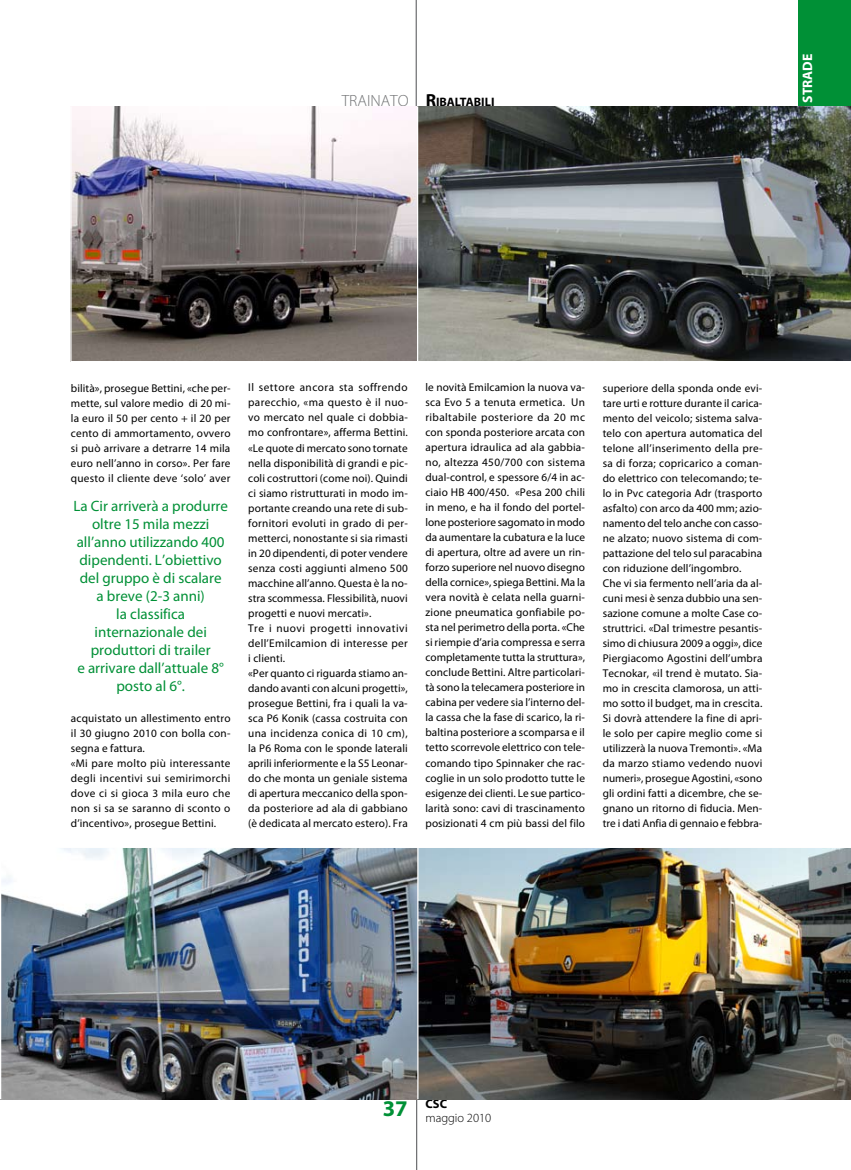
<style>
.page{position:relative;width:851px;height:1170px;background:#fff}
.page>*{position:absolute;margin:0;border:0;box-sizing:border-box;transform-origin:0 0}
.t1{font:700 22.5px "Myriad Pro";color:#009036}
.t2{font:15px/18px "Myriad Pro";color:#009036;text-align:center}
.t3{font:700 13.75px "Myriad Pro";color:#fff}
.t4{font:300 12.5px "Myriad Pro";color:#000}
.t5{font:700 12.5px "Myriad";color:#000}
.t6{font:700 12.25px "Myriad";color:#000}
.t7{font:11.25px/15px "Myriad Pro";letter-spacing:.01em;color:#000}
.s1{font-family:"Myriad Pro";font-weight:300;font-size:16.25px;color:#707173}
.s2{font-size:17.5px}
</style>
<div class="page">
<hr style="left:415px;top:0;width:2px;height:106px;background:#707173">
<div style="left:797px;top:0;width:53px;height:106px;background:#009036"></div>
<hr style="left:416px;top:1098px;width:1px;height:71px;background:#707173">
<img style="left:72px;top:108px;width:345px;height:252px">
<div style="left:70px;top:106px;width:367px;height:256px;border:1px solid #fff"></div>
<svg style="left:417px;top:106px;width:433px;height:256px"></svg>
<img style="left:2px;top:848px;width:414px;height:249px">
<img style="left:418px;top:848px;width:432px;height:251px">
<div style="left:0;top:846px;width:418px;height:253px;border:1px solid #fff"></div>
<p class="t6" style="left:341px;top:96px;width:154px"><span class="s1">TRAINATO</span> <span class="s2">R</span>ibaltabili</p>
<p class="t3" style="left:798px;top:103px;width:51px;rotate:-90deg">STRADE</p>
<p class="t7" style="left:71px;top:380px;width:161px;text-align:justify">bilità», prosegue Bettini, «che per&shy;mette, sul valore medio di 20 mi&shy;la euro il 50 per cento + il 20 per cento di ammortamento, ovvero si può arrivare a detrarre 14 mila euro nell’anno in corso». Per fare questo il cliente deve ‘solo’ aver</p>
<h2 class="t2" style="left:73px;top:497px;width:156px">La Cir arriverà a produrre oltre 15 mila mezzi all’anno utilizzando 400 dipendenti. L’obiettivo del gruppo è di scalare<br>a breve (2-3 anni)<br>la classifica internazionale dei produttori di trailer<br>e arrivare dall’attuale 8° posto al 6°.</h2>
<p class="t7" style="left:71px;top:710px;width:161px">acquistato un allestimento entro il 30 giugno 2010 con bolla con&shy;segna e fattura.<br>«Mi pare molto più interessante degli incentivi sui semirimorchi dove ci si gioca 3 mila euro che non si sa se saranno di sconto o d’incentivo», prosegue Bettini.</p>
<p class="t7" style="left:248px;top:380px;width:161px">Il settore ancora sta soffrendo parecchio, «ma questo è il nuo&shy;vo mercato nel quale ci dobbia&shy;mo confrontare», afferma Bettini. «Le quote di mercato sono tornate nella disponibilità di grandi e pic&shy;coli costruttori (come noi). Quindi ci siamo ristrutturati in modo im&shy;portante creando una rete di sub&shy;fornitori evoluti in grado di per&shy;metterci, nonostante si sia rimasti in 20 dipendenti, di poter vendere senza costi aggiunti almeno 500 macchine all’anno. Questa è la no&shy;stra scommessa. Flessibilità, nuovi progetti e nuovi mercati».<br>Tre i nuovi progetti innovativi dell’Emilcamion di interesse per i clienti.<br>«Per quanto ci riguarda stiamo an&shy;dando avanti con alcuni progetti», prosegue Bettini, fra i quali la va&shy;sca P6 Konik (cassa costruita con una incidenza conica di 10 cm), la P6 Roma con le sponde laterali aprili inferiormente e la S5 Leonar&shy;do che monta un geniale sistema di apertura meccanico della spon&shy;da posteriore ad ala di gabbiano (è dedicata al mercato estero). Fra</p>
<p class="t7" style="left:425px;top:380px;width:161px;text-align:justify">le novità Emilcamion la nuova va&shy;sca Evo 5 a tenuta ermetica. Un ribaltabile posteriore da 20 mc con sponda posteriore arcata con apertura idraulica ad ala gabbia&shy;no, altezza 450/700 con sistema dual-control, e spessore 6/4 in ac&shy;ciaio HB 400/450. «Pesa 200 chili in meno, e ha il fondo del portel&shy;lone posteriore sagomato in modo da aumentare la cubatura e la luce di apertura, oltre ad avere un rin&shy;forzo superiore nel nuovo disegno della cornice», spiega Bettini. Ma la vera novità è celata nella guarni&shy;zione pneumatica gonfiabile po&shy;sta nel perimetro della porta. «Che si riempie d’aria compressa e serra completamente tutta la struttura», conclude Bettini. Altre particolari&shy;tà sono la telecamera posteriore in cabina per vedere sia l’interno del&shy;la cassa che la fase di scarico, la ri&shy;baltina posteriore a scomparsa e il tetto scorrevole elettrico con tele&shy;comando tipo Spinnaker che rac&shy;coglie in un solo prodotto tutte le esigenze dei clienti. Le sue partico&shy;larità sono: cavi di trascinamento posizionati 4 cm più bassi del filo</p>
<p class="t7" style="left:602px;top:380px;width:161px">superiore della sponda onde evi&shy;tare urti e rotture durante il carica&shy;mento del veicolo; sistema salva&shy;telo con apertura automatica del telone all’inserimento della pre&shy;sa di forza; copricarico a coman&shy;do elettrico con telecomando; te&shy;lo in Pvc categoria Adr (trasporto asfalto) con arco da 400 mm; azio&shy;namento del telo anche con casso&shy;ne alzato; nuovo sistema di com&shy;pattazione del telo sul paracabina con riduzione dell’ingombro.<br>Che vi sia fermento nell’aria da al&shy;cuni mesi è senza dubbio una sen&shy;sazione comune a molte Case co&shy;struttrici. «Dal trimestre pesantis&shy;simo di chiusura 2009 a oggi», dice Piergiacomo Agostini dell’umbra Tecnokar, «il trend è mutato. Sia&shy;mo in crescita clamorosa, un atti&shy;mo sotto il budget, ma in crescita.<br>Si dovrà attendere la fine di apri&shy;le solo per capire meglio come si utilizzerà la nuova Tremonti». «Ma da marzo stiamo vedendo nuovi numeri», prosegue Agostini, «sono gli ordini fatti a dicembre, che se&shy;gnano un ritorno di fiducia. Men&shy;tre i dati Anfia di gennaio e febbra-</p>
<h1 class="t1" style="left:383px;top:1093px;width:26px">37</h1>
<p class="t5" style="left:425px;top:1097px;width:23px">CSC</p>
<p class="t4" style="left:425px;top:1111px;width:67px">MAGGIO 2010</p>
</div>
